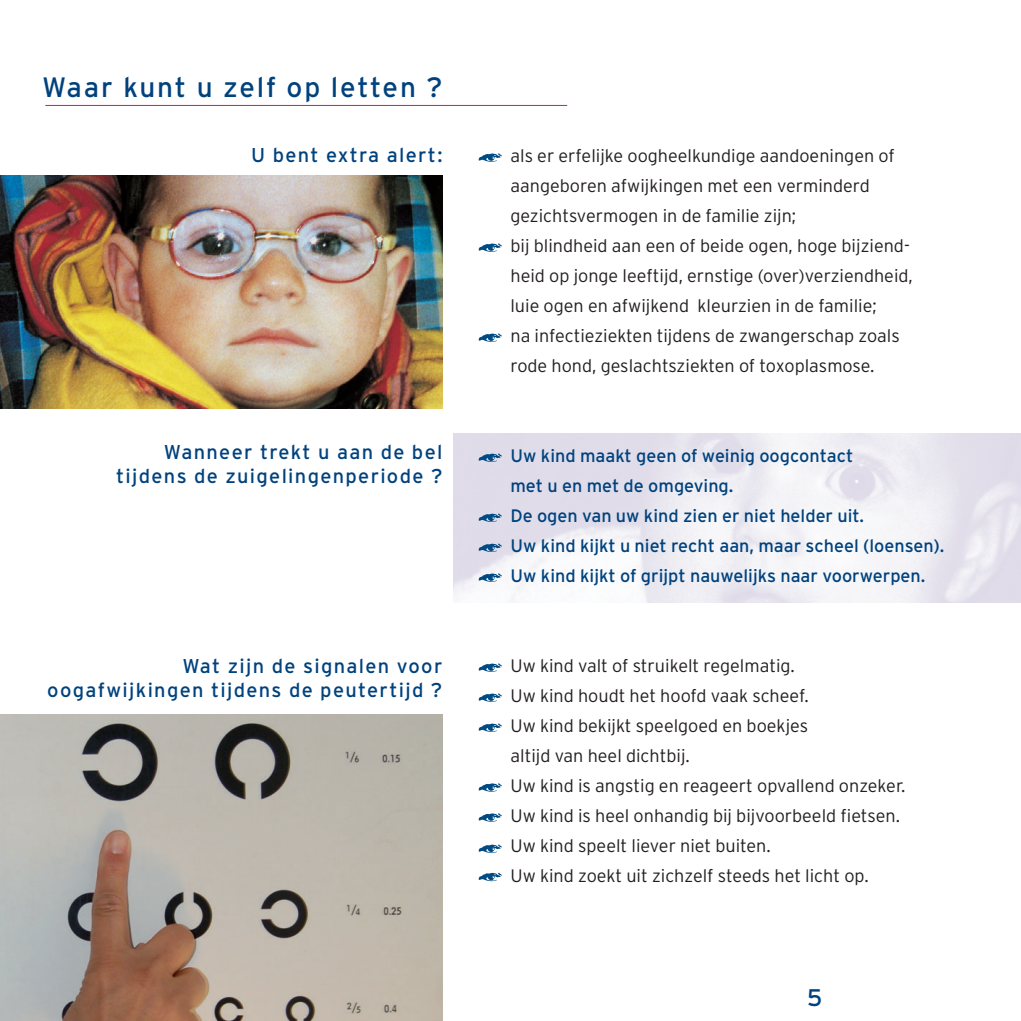
<style>
.page{position:relative;width:1021px;height:1021px;background:#fff}
.page>*{position:absolute;margin:0;border:0;box-sizing:border-box;transform-origin:0 0}
.t1{font:28px "Interstate";letter-spacing:.065em;color:#00427e}
.t2{font:24px "Interstate";color:#00427e}
.t3{font:20px/24px "Interstate";letter-spacing:.065em;color:#00427e;text-align:right}
.t4{font:300 18px/30px "Interstate";color:#231f20}
.t5{font:18px/30px "Interstate";color:#00427e}
</style>
<div class="page">
<hr style="left:45px;top:105px;width:522px;height:1px;background:#ec096d">
<svg style="left:478px;top:153px;width:24px;height:9px"></svg>
<svg style="left:478px;top:243px;width:24px;height:9px"></svg>
<svg style="left:478px;top:333px;width:24px;height:9px"></svg>
<svg style="left:478px;top:453px;width:24px;height:9px"></svg>
<svg style="left:478px;top:513px;width:24px;height:9px"></svg>
<svg style="left:478px;top:543px;width:24px;height:9px"></svg>
<svg style="left:478px;top:573px;width:24px;height:9px"></svg>
<svg style="left:478px;top:663px;width:24px;height:9px"></svg>
<svg style="left:478px;top:693px;width:24px;height:9px"></svg>
<svg style="left:478px;top:723px;width:24px;height:9px"></svg>
<svg style="left:478px;top:783px;width:24px;height:8px"></svg>
<svg style="left:478px;top:813px;width:24px;height:8px"></svg>
<svg style="left:478px;top:844px;width:24px;height:9px"></svg>
<svg style="left:478px;top:872px;width:24px;height:9px"></svg>
<img style="left:0;top:714px;width:442px;height:306px">
<img style="left:0;top:176px;width:442px;height:232px">
<h1 class="t1" style="left:42px;top:77px;width:402px">Waar kunt u zelf op letten ?</h1>
<p class="t3" style="left:251px;top:145px;width:193px">U bent extra alert:</p>
<p class="t4" style="left:510px;top:142px;width:404px">als er erfelijke oogheelkundige aandoeningen of aangeboren afwijkingen met een verminderd gezichtsvermogen in de familie zijn;<br>bij blindheid aan een of beide ogen, hoge bijziend&shy;heid op jonge leeftijd, ernstige (over)verziendheid, luie ogen en afwijkend kleurzien in de familie;<br>na infectieziekten tijdens de zwangerschap zoals rode hond, geslachtsziekten of toxoplasmose.</p>
<p class="t3" style="left:116px;top:441px;width:328px">Wanneer trekt u aan de bel tijdens de zuigelingenperiode ?</p>
<p class="t5" style="left:510px;top:442px;width:435px">Uw kind maakt geen of weinig oogcontact<br>met u en met de omgeving.<br>De ogen van uw kind zien er niet helder uit.<br>Uw kind kijkt u niet recht aan, maar scheel (loensen).<br>Uw kind kijkt of grijpt nauwelijks naar voorwerpen.</p>
<p class="t3" style="left:47px;top:656px;width:396px">Wat zijn de signalen voor oogafwijkingen tijdens de peutertijd ?</p>
<p class="t4" style="left:510px;top:652px;width:396px">Uw kind valt of struikelt regelmatig.<br>Uw kind houdt het hoofd vaak scheef.<br>Uw kind bekijkt speelgoed en boekjes<br>altijd van heel dichtbij.<br>Uw kind is angstig en reageert opvallend onzeker.<br>Uw kind is heel onhandig bij bijvoorbeeld fietsen.<br>Uw kind speelt liever niet buiten.<br>Uw kind zoekt uit zichzelf steeds het licht op.</p>
<h2 class="t2" style="left:807px;top:988px;width:17px">5</h2>
</div>
